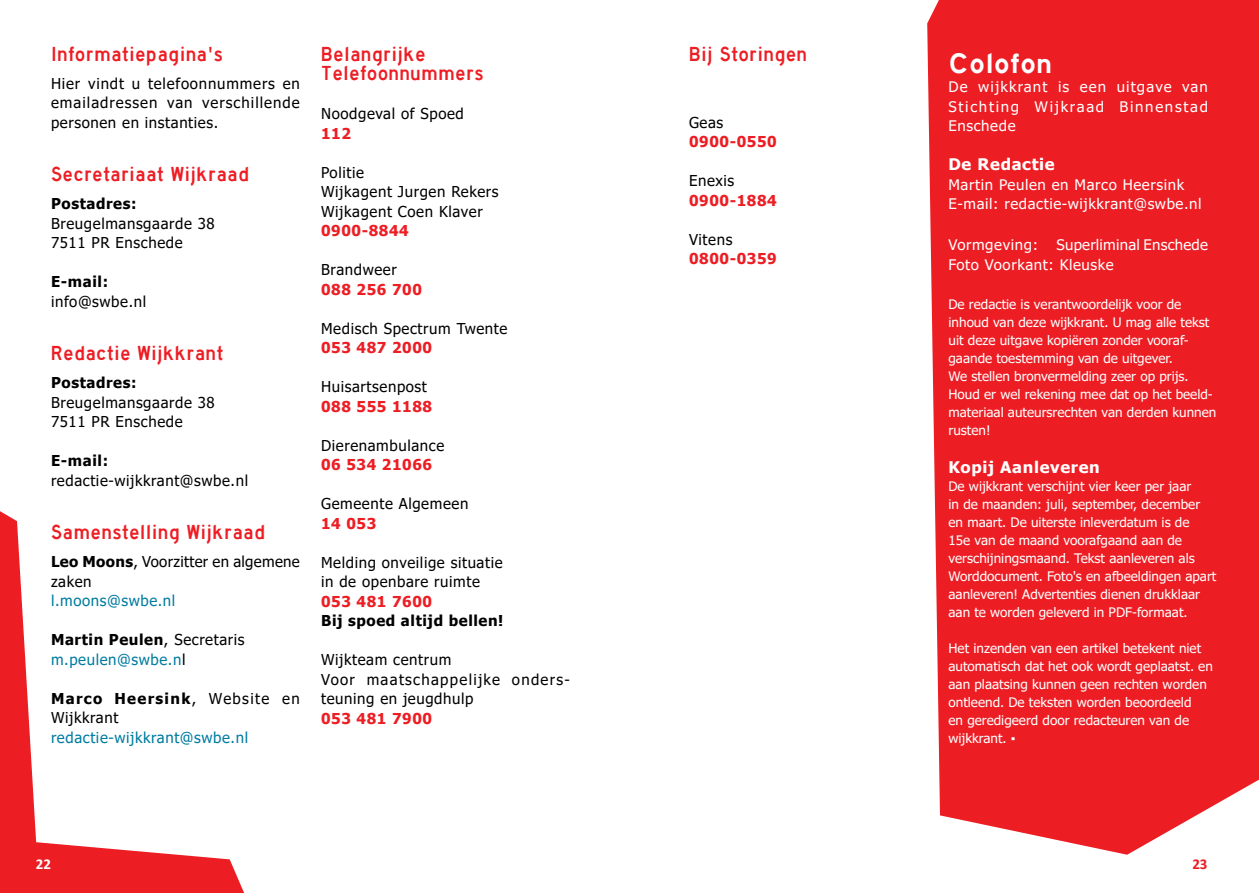
<style>
.page{position:relative;width:1259px;height:893px;background:#fff}
.page>*{position:absolute;margin:0;border:0;box-sizing:border-box;transform-origin:0 0}
.t1{font:29.1px "Highway Gothic Wide";letter-spacing:.04em;color:#fff}
.t2{font:21px/19.5px "Highway Gothic";letter-spacing:.04em;color:#ed1d24}
.t3{font:700 16.05px "Tahoma";letter-spacing:.04em;color:#fff}
.t4{font:15px/19.5px "Tahoma";letter-spacing:.04em;color:#000}
.t5{font:700 15px "Tahoma";letter-spacing:.04em;color:#ed1d24}
.t6{font:15px/19.5px "Tahoma";letter-spacing:.04em;color:#007ca1}
.t7{font:700 15px "Tahoma";letter-spacing:.04em;color:#000}
.t8{font:15px/19.5px "Tahoma";letter-spacing:.02em;color:#000}
.t9{font:700 15px "Calibri";color:#fff}
.t10{font:700 15px "Calibri";color:#ed1d24}
.t11{font:14.55px/19.5px "Tahoma";letter-spacing:.04em;color:#fff;text-align:justify}
.t12{font:14.55px/19.5px "Tahoma";letter-spacing:.015em;color:#fff}
.t13{font:13.05px/18px "Tahoma";color:#fff}
.s1{font-weight:700}
.s2{font-weight:700;color:#000}
.s3{color:#000}
</style>
<div class="page">
<svg style="left:0;top:511px;width:244px;height:382px"></svg>
<div style="left:927px;top:0;width:332px;height:855px;background:#ed1d24"></div>
<h2 class="t2" style="left:51px;top:44px;width:173px">Informatiepagina's</h2>
<p class="t4" style="left:51px;top:74px;width:250px;text-align:justify">Hier vindt u telefoonnummers en emailadressen van verschillende personen en instanties.</p>
<h2 class="t2" style="left:51px;top:165px;width:199px">Secretariaat Wijkraad</h2>
<p class="t7" style="left:51px;top:193px;width:87px">Postadres:</p>
<p class="t4" style="left:51px;top:214px;width:165px">Breugelmansgaarde 38<br>7511 PR Enschede</p>
<p class="t7" style="left:51px;top:271px;width:59px">E-mail:</p>
<p class="t4" style="left:51px;top:292px;width:97px">info@swbe.nl</p>
<h2 class="t2" style="left:51px;top:344px;width:174px">Redactie Wijkkrant</h2>
<p class="t7" style="left:51px;top:372px;width:87px">Postadres:</p>
<p class="t4" style="left:51px;top:393px;width:165px">Breugelmansgaarde 38<br>7511 PR Enschede</p>
<p class="t7" style="left:51px;top:450px;width:59px">E-mail:</p>
<p class="t4" style="left:51px;top:471px;width:199px">redactie-wijkkrant@swbe.nl</p>
<h2 class="t2" style="left:51px;top:523px;width:215px">Samenstelling Wijkraad</h2>
<p class="t8" style="left:51px;top:553px;width:250px"><span class="s1">Leo Moons</span>, Voorzitter en algemene zaken</p>
<p class="t6" style="left:51px;top:592px;width:126px">l.moons@swbe.nl</p>
<p class="t6" style="left:51px;top:631px;width:195px"><span class="s2">Martin Peulen</span><span class="s3">, Secretaris </span>m.peulen@swbe.n<span class="s3">l</span></p>
<p class="t4" style="left:51px;top:689px;width:250px"><span class="s1">Marco Heersink</span>, Website en<br>Wijkkrant</p>
<p class="t6" style="left:51px;top:728px;width:199px">redactie-wijkkrant@swbe.nl</p>
<h2 class="t2" style="left:321px;top:44px;width:164px">Belangrijke<br>Telefoonnummers</h2>
<p class="t4" style="left:321px;top:105px;width:144px">Noodgeval of Spoed</p>
<p class="t5" style="left:321px;top:123px;width:31px">112</p>
<p class="t4" style="left:321px;top:163px;width:179px">Politie<br>Wijkagent Jurgen Rekers<br>Wijkagent Coen Klaver</p>
<p class="t5" style="left:321px;top:220px;width:89px">0900-8844</p>
<p class="t4" style="left:321px;top:261px;width:77px">Brandweer</p>
<p class="t5" style="left:321px;top:279px;width:102px">088 256 700</p>
<p class="t4" style="left:321px;top:319px;width:188px">Medisch Spectrum Twente</p>
<p class="t5" style="left:321px;top:337px;width:112px">053 487 2000</p>
<p class="t4" style="left:321px;top:378px;width:107px">Huisartsenpost</p>
<p class="t5" style="left:321px;top:396px;width:112px">088 555 1188</p>
<p class="t4" style="left:321px;top:436px;width:125px">Dierenambulance</p>
<p class="t5" style="left:321px;top:454px;width:112px">06 534 21066</p>
<p class="t4" style="left:321px;top:495px;width:149px">Gemeente Algemeen</p>
<p class="t5" style="left:321px;top:513px;width:57px">14 053</p>
<p class="t4" style="left:321px;top:553px;width:183px">Melding onveilige situatie in de openbare ruimte</p>
<p class="t5" style="left:321px;top:591px;width:112px">053 481 7600</p>
<p class="t7" style="left:321px;top:610px;width:184px">Bij spoed altijd bellen!</p>
<p class="t4" style="left:321px;top:651px;width:250px">Wijkteam centrum<br>Voor maatschappelijke onders&shy;teuning en jeugdhulp</p>
<p class="t5" style="left:321px;top:708px;width:112px">053 481 7900</p>
<h2 class="t2" style="left:689px;top:44px;width:119px">Bij Storingen</h2>
<p class="t4" style="left:689px;top:113px;width:36px">Geas</p>
<p class="t5" style="left:689px;top:131px;width:89px">0900-0550</p>
<p class="t4" style="left:689px;top:172px;width:47px">Enexis</p>
<p class="t5" style="left:689px;top:190px;width:89px">0900-1884</p>
<p class="t4" style="left:689px;top:230px;width:45px">Vitens</p>
<p class="t5" style="left:689px;top:248px;width:89px">0800-0359</p>
<h1 class="t1" style="left:948px;top:48px;width:105px">Colofon</h1>
<p class="t11" style="left:948px;top:78px;width:261px">De wijkkrant is een uitgave van Stichting Wijkraad Binnenstad Enschede</p>
<p class="t3" style="left:948px;top:153px;width:108px">De Redactie</p>
<p class="t11" style="left:948px;top:175px;width:255px">Martin Peulen en Marco Heersink<br>E-mail: redactie-wijkkrant@swbe.nl</p>
<p class="t11" style="left:948px;top:236px;width:91px">Vormgeving:</p>
<p class="t12" style="left:948px;top:236px;width:261px;text-indent:108px">Superliminal Enschede<br>Foto Voorkant: Kleuske</p>
<p class="t13" style="left:948px;top:296px;width:269px">De redactie is verantwoordelijk voor de inhoud van deze wijkkrant. U mag alle tekst uit deze uitgave kopiëren zonder vooraf&shy;gaande toestemming van de uitgever.<br>We stellen bronvermelding zeer op prijs.<br>Houd er wel rekening mee dat op het beeld&shy;materiaal auteursrechten van derden kunnen rusten!</p>
<p class="t3" style="left:948px;top:456px;width:153px">Kopij Aanleveren</p>
<p class="t13" style="left:948px;top:478px;width:269px">De wijkkrant verschijnt vier keer per jaar<br>in de maanden: juli, september, december en maart. De uiterste inleverdatum is de<br>15e van de maand voorafgaand aan de verschijningsmaand. Tekst aanleveren als Worddocument. Foto's en afbeeldingen apart aanleveren! Advertenties dienen drukklaar aan te worden geleverd in PDF-formaat.</p>
<p class="t13" style="left:948px;top:640px;width:266px">Het inzenden van een artikel betekent niet automatisch dat het ook wordt geplaatst. en aan plaatsing kunnen geen rechten worden ontleend. De teksten worden beoordeeld<br>en geredigeerd door redacteuren van de wijkkrant. ▪</p>
<p class="t9" style="left:36px;top:853px;width:17px">22</p>
<p class="t10" style="left:1192px;top:853px;width:17px">23</p>
</div>
